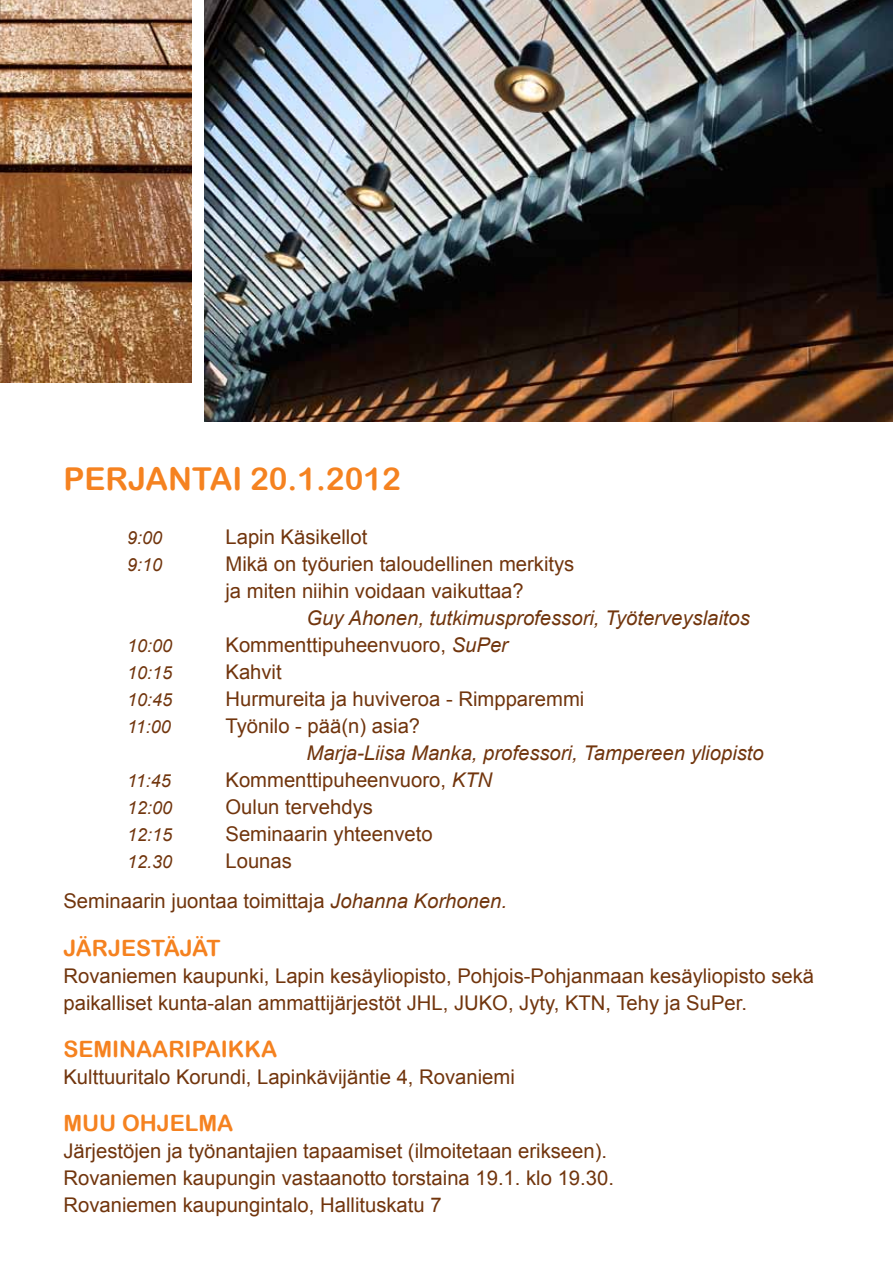
<style>
.page{position:relative;width:893px;height:1276px;background:#fff}
.page>*{position:absolute;margin:0;border:0;box-sizing:border-box;transform-origin:0 0}
.t1{font:31.5px "Arial Rounded MT Bold";color:#f58220}
.t2{font:22.5px "Arial Rounded MT Bold";color:#f58220}
.t3{font:20.25px/27px "Arial";color:#71350d}
.t4{font:italic 20.25px "Arial";color:#71350d}
.t5{font:italic 18px "Arial";color:#71350d}
.s1{font-style:italic}
</style>
<div class="page">
<img style="left:204px;top:0;width:689px;height:421px">
<img style="left:0;top:0;width:191px;height:383px">
<h1 class="t1" style="left:63px;top:460px;width:339px">PERJANTAI 20.1.2012</h1>
<p class="t5" style="left:127px;top:526px;width:37px">9:00</p>
<p class="t3" style="left:225px;top:523px;width:143px">Lapin Käsikellot</p>
<p class="t5" style="left:127px;top:553px;width:37px">9:10</p>
<p class="t3" style="left:225px;top:550px;width:350px">Mikä on työurien taloudellinen merkitys ja miten niihin voidaan vaikuttaa?</p>
<p class="t4" style="left:306px;top:604px;width:445px">Guy Ahonen, tutkimusprofessori, Työterveyslaitos</p>
<p class="t5" style="left:127px;top:634px;width:47px">10:00</p>
<p class="t3" style="left:225px;top:631px;width:284px">Kommenttipuheenvuoro, <span class="s1">SuPer</span></p>
<p class="t5" style="left:127px;top:661px;width:47px">10:15</p>
<p class="t3" style="left:225px;top:658px;width:58px">Kahvit</p>
<p class="t5" style="left:127px;top:688px;width:47px">10:45</p>
<p class="t3" style="left:225px;top:685px;width:360px">Hurmureita ja huviveroa - Rimpparemmi</p>
<p class="t5" style="left:127px;top:715px;width:45px">11:00</p>
<p class="t3" style="left:225px;top:712px;width:196px">Työnilo - pää(n) asia?</p>
<p class="t4" style="left:306px;top:739px;width:459px">Marja-Liisa Manka, professori, Tampereen yliopisto</p>
<p class="t5" style="left:127px;top:769px;width:45px">11:45</p>
<p class="t3" style="left:225px;top:766px;width:268px">Kommenttipuheenvuoro, <span class="s1">KTN</span></p>
<p class="t5" style="left:127px;top:796px;width:47px">12:00</p>
<p class="t3" style="left:225px;top:793px;width:149px">Oulun tervehdys</p>
<p class="t5" style="left:127px;top:823px;width:47px">12:15</p>
<p class="t3" style="left:225px;top:820px;width:209px">Seminaarin yhteenveto</p>
<p class="t5" style="left:127px;top:850px;width:47px">12.30</p>
<p class="t3" style="left:63px;top:840px;width:445px;line-height:40.5px;text-indent:162px">Lounas<br>Seminaarin juontaa toimittaja <span class="s1">Johanna Korhonen.</span></p>
<p class="t2" style="left:63px;top:934px;width:60px">JÄRJES</p>
<p class="t2" style="left:151px;top:934px;width:71px">TÄJÄT</p>
<p class="t3" style="left:63px;top:962px;width:752px">Rovaniemen kaupunki, Lapin kesäyliopisto, Pohjois-Pohjanmaan kesäyliopisto sekä paikalliset kunta-alan ammattijärjestöt JHL, JUKO, Jyty, KTN, Tehy ja SuPer.</p>
<p class="t2" style="left:63px;top:1035px;width:30px">SEMIN</p>
<p class="t2" style="left:136px;top:1035px;width:143px">AARIPAI KKA</p>
<p class="t3" style="left:63px;top:1063px;width:453px">Kulttuuritalo Korundi, Lapinkävijäntie 4, Rovaniemi</p>
<p class="t2" style="left:63px;top:1110px;width:75px">MUU OHJE</p>
<p class="t2" style="left:185px;top:1110px;width:50px">LMA</p>
<p class="t3" style="left:63px;top:1137px;width:552px">Järjestöjen ja työnantajien tapaamiset (ilmoitetaan erikseen).<br>Rovaniemen kaupungin vastaanotto torstaina 19.1. klo 19.30.<br>Rovaniemen kaupungintalo, Hallituskatu 7</p>
</div>
